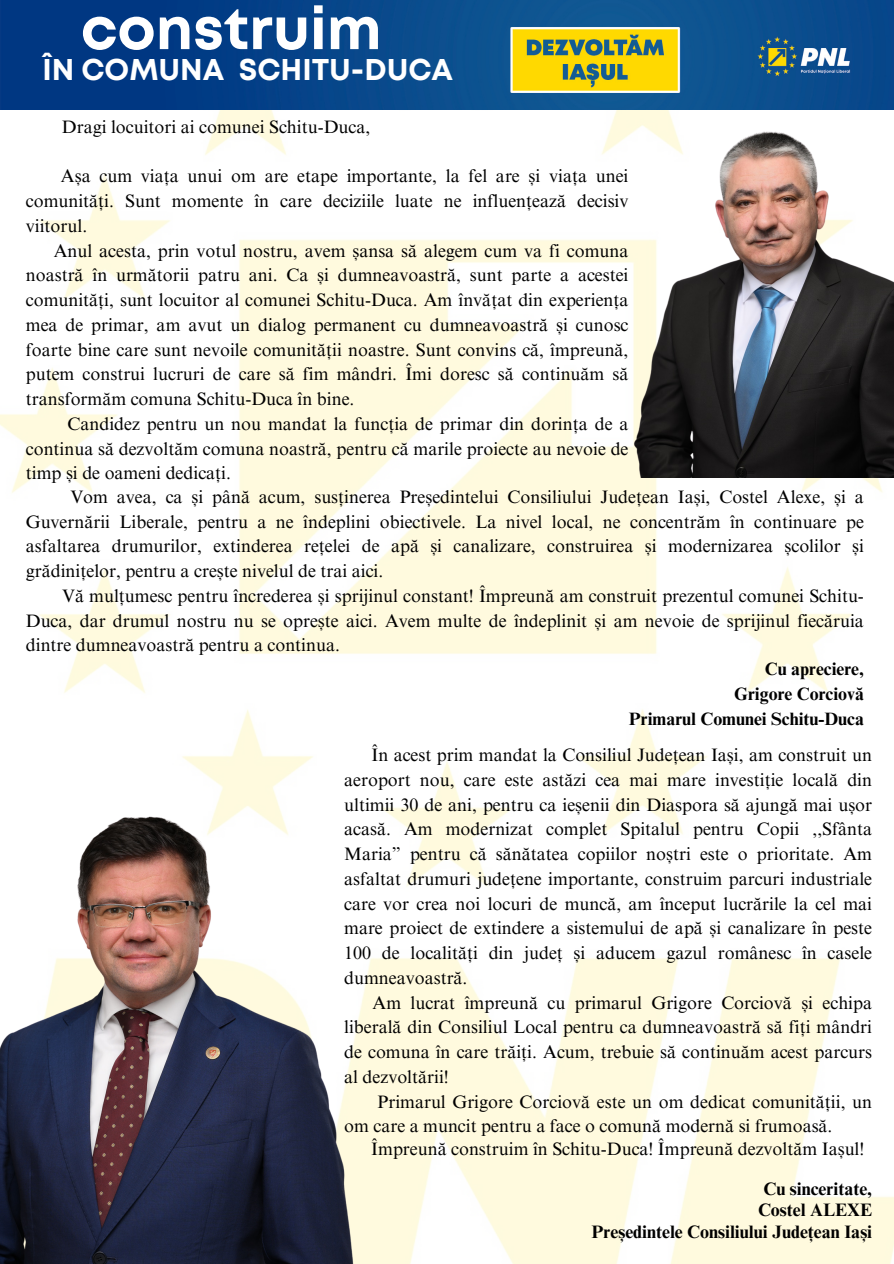
<style>
.page{position:relative;width:894px;height:1264px;background:#fff}
.page>*{position:absolute;margin:0;border:0;box-sizing:border-box;transform-origin:0 0}
.t1{font:700 58.5px "Mont";color:#fff}
.t2{font:700 30px "Mont";color:#fff}
.t3{font:18px/24.8px "Times NRMT Pro";color:#000;text-align:justify}
.t4{font:700 18px/20.2px "Times NRMT Pro";color:#000;text-align:center}
.t5{font:700 17.85px "Times NRMT Pro";color:#000}
</style>
<div class="page">
<img style="left:0;top:109px;width:893px;height:1154px">
<img style="left:0;top:0;width:893px;height:109px">
<img style="left:0;top:759px;width:480px;height:504px">
<img style="left:591px;top:109px;width:302px;height:368px">
<p class="t1" style="left:81px;top:7px;width:302px">construim</p>
<p class="t2" style="left:42px;top:58px;width:412px">ÎN COMUNA SCHITU-DUCA</p>
<p class="t3" style="left:62px;top:116px;width:310px">Dragi locuitori ai comunei Schitu-Duca,</p>
<p class="t3" style="left:26px;top:166px;width:604px;text-indent:35px">Așa cum viața unui om are etape importante, la fel are și viața unei comunități. Sunt momente în care deciziile luate ne influențează decisiv viitorul.</p>
<p class="t3" style="left:26px;top:240px;width:604px;text-indent:28px">Anul acesta, prin votul nostru, avem șansa să alegem cum va fi comuna noastră în următorii patru ani. Ca și dumneavoastră, sunt parte a acestei comunități, sunt locuitor al comunei Schitu-Duca. Am învățat din experiența mea de primar, am avut un dialog permanent cu dumneavoastră și cunosc foarte bine care sunt nevoile comunității noastre. Sunt convins că, împreună, putem construi lucruri de care să fim mândri. Îmi doresc să continuăm să transformăm comuna Schitu-Duca în bine.</p>
<p class="t3" style="left:26px;top:413px;width:604px;text-indent:42px">Candidez pentru un nou mandat la funcția de primar din dorința de a continua să dezvoltăm comuna noastră, pentru că marile proiecte au nevoie de timp și de oameni dedicați.</p>
<p class="t3" style="left:26px;top:486px;width:839px;text-indent:44px">Vom avea, ca și până acum, susținerea Președintelui Consiliului Județean Iași, Costel Alexe, și a Guvernării Liberale, pentru a ne îndeplini obiectivele. La nivel local, ne concentrăm în continuare pe asfaltarea drumurilor, extinderea rețelei de apă și canalizare, construirea și modernizarea școlilor și grădinițelor, pentru a crește nivelul de trai aici.</p>
<p class="t3" style="left:26px;top:585px;width:839px;text-indent:36px">Vă mulțumesc pentru încrederea și sprijinul constant! Împreună am construit prezentul comunei Schitu-Duca, dar drumul nostru nu se oprește aici. Avem multe de îndeplinit și am nevoie de sprijinul fiecăruia dintre dumneavoastră pentru a continua.</p>
<p class="t5" style="left:764px;top:662px;width:100px">Cu apreciere,</p>
<p class="t5" style="left:734px;top:687px;width:131px">Grigore Corciovă</p>
<p class="t5" style="left:628px;top:711px;width:236px">Primarul Comunei Schitu-Duca</p>
<p class="t3" style="left:344px;top:744px;width:529px;text-indent:27px">În acest prim mandat la Consiliul Județean Iași, am construit un aeroport nou, care este astăzi cea mai mare investiție locală din ultimii 30 de ani, pentru ca ieșenii din Diaspora să ajungă mai ușor acasă. Am modernizat complet Spitalul pentru Copii ,,Sfânta Maria” pentru că sănătatea copiilor noștri este o prioritate. Am asfaltat drumuri județene importante, construim parcuri industriale care vor crea noi locuri de muncă, am început lucrările la cel mai mare proiect de extindere a sistemului de apă și canalizare în peste 100 de localități din județ și aducem gazul românesc în casele dumneavoastră.</p>
<p class="t3" style="left:344px;top:992px;width:529px;text-indent:28px">Am lucrat împreună cu primarul Grigore Corciovă și echipa liberală din Consiliul Local pentru ca dumneavoastră să fiți mândri de comuna în care trăiți. Acum, trebuie să continuăm acest parcurs al dezvoltării!</p>
<p class="t3" style="left:344px;top:1091px;width:529px;text-indent:33px">Primarul Grigore Corciovă este un om dedicat comunității, un om care a muncit pentru a face o comună modernă si frumoasă.</p>
<h3 class="t3" style="left:371px;top:1138px;width:494px">Împreună construim în Schitu-Duca! Împreună dezvoltăm Iașul!</h3>
<p class="t4" style="left:757px;top:1181px;width:116px">Cu sinceritate,<br>Costel ALEXE</p>
<p class="t4" style="left:591px;top:1224px;width:282px">Președintele Consiliului Județean Iași</p>
</div>
